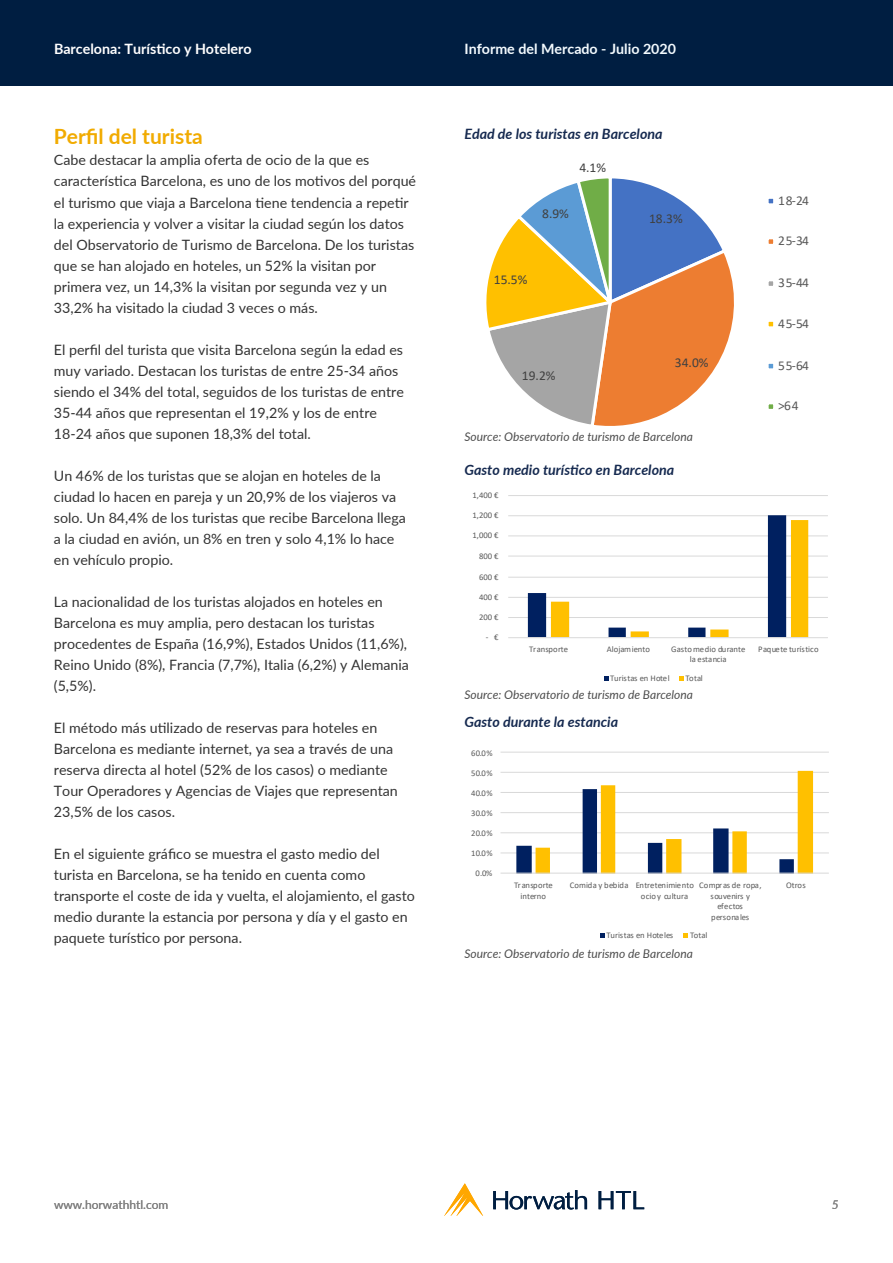
<style>
.page{position:relative;width:893px;height:1263px;background:#fff}
.page>*{position:absolute;margin:0;border:0;box-sizing:border-box;transform-origin:0 0}
.t1{font:700 21px "Lato";color:#f1ab00}
.t2{font:14.25px/21px "Lato";color:#333}
.t3{font:italic 700 14.25px "Lato";color:#162a50}
.t4{font:700 14.25px "Lato";color:#fff}
.t5{font:700 14.25px "Lato";color:#f3fafe}
.t6{font:13.5px "Calibri";color:#404040}
.t7{font:13.5px "Calibri";letter-spacing:.05em;color:#595959}
.t8{font:italic 12px "Lato";color:#4d4d4d}
.t9{font:12px "Lato";color:#808080}
.t10{font:italic 12px "Lato";color:#808080}
.t11{font:8.7px/10.5px "Calibri";color:#595959;text-align:center}
</style>
<div class="page">
<div style="left:0;top:0;width:893px;height:85px;background:#001e41"></div>
<svg style="left:444px;top:1183px;width:39px;height:32px"></svg>
<svg style="left:493px;top:1190px;width:94px;height:19px"></svg>
<svg style="left:599px;top:1191px;width:45px;height:18px"></svg>
<svg style="left:486px;top:178px;width:248px;height:248px"></svg>
<div style="left:767px;top:197px;width:8px;height:8px;background:#4472c4"></div>
<div style="left:766px;top:196px;width:10px;height:10px;border:3px solid #fff"></div>
<div style="left:767px;top:238px;width:8px;height:7px;background:#ed7d31"></div>
<div style="left:766px;top:236px;width:10px;height:11px;border:3px solid #fff"></div>
<div style="left:767px;top:280px;width:8px;height:7px;background:#a5a5a5"></div>
<div style="left:766px;top:278px;width:10px;height:11px;border:3px solid #fff"></div>
<div style="left:767px;top:320px;width:8px;height:8px;background:#ffc000"></div>
<div style="left:766px;top:319px;width:10px;height:10px;border:3px solid #fff"></div>
<div style="left:767px;top:362px;width:8px;height:8px;background:#5b9bd5"></div>
<div style="left:766px;top:361px;width:10px;height:10px;border:3px solid #fff"></div>
<div style="left:767px;top:403px;width:8px;height:7px;background:#70ad47"></div>
<div style="left:766px;top:401px;width:10px;height:11px;border:3px solid #fff"></div>
<hr style="left:508px;top:617px;width:320px;height:1px;background:#d9d9d9">
<hr style="left:508px;top:597px;width:320px;height:1px;background:#d9d9d9">
<hr style="left:508px;top:577px;width:320px;height:1px;background:#d9d9d9">
<hr style="left:508px;top:556px;width:320px;height:1px;background:#d9d9d9">
<hr style="left:508px;top:535px;width:320px;height:1px;background:#d9d9d9">
<hr style="left:508px;top:515px;width:320px;height:1px;background:#d9d9d9">
<hr style="left:508px;top:495px;width:320px;height:1px;background:#d9d9d9">
<svg style="left:528px;top:515px;width:280px;height:122px"></svg>
<hr style="left:508px;top:637px;width:320px;height:1px;background:#d9d9d9">
<svg style="left:604px;top:676px;width:4px;height:5px"></svg>
<svg style="left:679px;top:676px;width:4px;height:5px"></svg>
<hr style="left:500px;top:852px;width:329px;height:1px;background:#d9d9d9">
<hr style="left:500px;top:832px;width:329px;height:1px;background:#d9d9d9">
<hr style="left:500px;top:812px;width:329px;height:1px;background:#d9d9d9">
<hr style="left:500px;top:792px;width:329px;height:1px;background:#d9d9d9">
<hr style="left:500px;top:772px;width:329px;height:1px;background:#d9d9d9">
<hr style="left:500px;top:752px;width:329px;height:1px;background:#d9d9d9">
<svg style="left:516px;top:771px;width:297px;height:102px"></svg>
<hr style="left:500px;top:873px;width:329px;height:1px;background:#d9d9d9">
<svg style="left:600px;top:933px;width:5px;height:5px"></svg>
<svg style="left:683px;top:933px;width:5px;height:5px"></svg>
<p class="t4" style="left:54px;top:38px;width:199px">Barcelona: Turístico y Hotelero</p>
<p class="t5" style="left:464px;top:38px;width:213px">Informe del Mercado - Julio 2020</p>
<p class="t1" style="left:54px;top:121px;width:150px">Perfil del turista</p>
<p class="t2" style="left:54px;top:149px;width:364px">Cabe destacar la amplia oferta de ocio de la que es característica Barcelona, es uno de los motivos del porqué el turismo que viaja a Barcelona tiene tendencia a repetir</p>
<p class="t2" style="left:54px;top:212px;width:352px">la experiencia y volver a visitar la ciudad según los datos</p>
<p class="t2" style="left:54px;top:233px;width:362px">del Observatorio de Turismo de Barcelona. De los turistas que se han alojado en hoteles, un 52% la visitan por</p>
<p class="t2" style="left:54px;top:275px;width:335px">primera vez, un 14,3% la visitan por segunda vez y un<br>33,2% ha visitado la ciudad 3 veces o más.</p>
<p class="t2" style="left:54px;top:338px;width:352px">El perfil del turista que visita Barcelona según la edad es muy variado. Destacan los turistas de entre 25-34 años siendo el 34% del total, seguidos de los turistas de entre 35-44 años que representan el 19,2% y los de entre</p>
<p class="t2" style="left:54px;top:422px;width:258px">18-24 años que suponen 18,3% del total.</p>
<p class="t2" style="left:54px;top:464px;width:329px">Un 46% de los turistas que se alojan en hoteles de la</p>
<p class="t2" style="left:54px;top:485px;width:353px">ciudad lo hacen en pareja y un 20,9% de los viajeros va solo. Un 84,4% de los turistas que recibe Barcelona llega</p>
<p class="t2" style="left:54px;top:527px;width:342px">a la ciudad en avión, un 8% en tren y solo 4,1% lo hace</p>
<p class="t2" style="left:54px;top:548px;width:121px">en vehículo propio.</p>
<p class="t2" style="left:54px;top:590px;width:355px">La nacionalidad de los turistas alojados en hoteles en<br>Barcelona es muy amplia, pero destacan los turistas procedentes de España (16,9%), Estados Unidos (11,6%),</p>
<p class="t2" style="left:54px;top:653px;width:357px">Reino Unido (8%), Francia (7,7%), Italia (6,2%) y Alemania (5,5%).</p>
<p class="t2" style="left:54px;top:716px;width:341px">El método más utilizado de reservas para hoteles en<br>Barcelona es mediante internet, ya sea a través de una reserva directa al hotel (52% de los casos) o mediante</p>
<p class="t2" style="left:54px;top:779px;width:345px">Tour Operadores y Agencias de Viajes que representan<br>23,5% de los casos.</p>
<p class="t2" style="left:54px;top:842px;width:327px">En el siguiente gráfico se muestra el gasto medio del</p>
<p class="t2" style="left:54px;top:863px;width:362px">turista en Barcelona, se ha tenido en cuenta como transporte el coste de ida y vuelta, el alojamiento, el gasto medio durante la estancia por persona y día y el gasto en paquete turístico por persona.</p>
<p class="t3" style="left:464px;top:123px;width:200px">Edad de los turistas en Barcelona</p>
<p class="t6" style="left:579px;top:158px;width:28px">4.1%</p>
<p class="t6" style="left:542px;top:204px;width:28px">8.9%</p>
<p class="t6" style="left:494px;top:270px;width:35px">15.5%</p>
<p class="t6" style="left:522px;top:366px;width:35px">19.2%</p>
<p class="t6" style="left:649px;top:209px;width:35px">18.3%</p>
<p class="t6" style="left:675px;top:353px;width:35px">34.0%</p>
<p class="t8" style="left:464px;top:428px;width:230px">Source: Observatorio de turismo de Barcelona</p>
<p class="t3" style="left:464px;top:459px;width:211px">Gasto medio turístico en Barcelona</p>
<p class="t11" style="left:473px;top:490px;width:28px">1,400 €</p>
<p class="t11" style="left:473px;top:510px;width:28px">1,200 €</p>
<p class="t11" style="left:473px;top:530px;width:28px">1,000 €</p>
<p class="t11" style="left:479px;top:551px;width:21px">800 €</p>
<p class="t11" style="left:479px;top:571px;width:21px">600 €</p>
<p class="t11" style="left:479px;top:591px;width:21px">400 €</p>
<p class="t11" style="left:479px;top:611px;width:21px">200 €</p>
<p class="t11" style="left:486px;top:632px;width:14px">- €</p>
<p class="t7" style="left:778px;top:191px;width:32px">18-24</p>
<p class="t7" style="left:778px;top:231px;width:32px">25-34</p>
<p class="t7" style="left:778px;top:273px;width:32px">35-44</p>
<p class="t7" style="left:778px;top:314px;width:32px">45-54</p>
<p class="t7" style="left:778px;top:356px;width:32px">55-64</p>
<p class="t7" style="left:778px;top:396px;width:22px">&gt;64</p>
<p class="t11" style="left:529px;top:643px;width:40px">Transporte</p>
<p class="t11" style="left:607px;top:643px;width:44px">Alojamiento</p>
<p class="t11" style="left:671px;top:643px;width:76px">Gasto medio durante la estancia</p>
<p class="t11" style="left:758px;top:643px;width:62px">Paquete turístico</p>
<p class="t11" style="left:610px;top:673px;width:61px">Turistas en Hotel</p>
<p class="t11" style="left:685px;top:673px;width:19px">Total</p>
<p class="t8" style="left:464px;top:686px;width:230px">Source: Observatorio de turismo de Barcelona</p>
<p class="t3" style="left:464px;top:711px;width:155px">Gasto durante la estancia</p>
<p class="t11" style="left:471px;top:747px;width:23px">60.0%</p>
<p class="t11" style="left:471px;top:767px;width:23px">50.0%</p>
<p class="t11" style="left:471px;top:787px;width:23px">40.0%</p>
<p class="t11" style="left:471px;top:808px;width:23px">30.0%</p>
<p class="t11" style="left:471px;top:828px;width:23px">20.0%</p>
<p class="t11" style="left:471px;top:848px;width:23px">10.0%</p>
<p class="t11" style="left:475px;top:868px;width:18px">0.0%</p>
<p class="t11" style="left:514px;top:880px;width:40px">Transporte interno</p>
<p class="t11" style="left:641px;top:880px;width:55px;text-align:left;text-indent:-71px">Comida y bebida Entretenimiento ocio y cultura</p>
<p class="t11" style="left:699px;top:880px;width:64px">Compras de ropa, souvenirs y efectos personales</p>
<p class="t11" style="left:786px;top:880px;width:21px">Otros</p>
<p class="t11" style="left:606px;top:929px;width:68px">Turistas en Hoteles</p>
<p class="t11" style="left:690px;top:929px;width:19px">Total</p>
<p class="t8" style="left:464px;top:945px;width:230px">Source: Observatorio de turismo de Barcelona</p>
<p class="t9" style="left:54px;top:1196px;width:116px">www.horwathhtl.com</p>
<p class="t10" style="left:832px;top:1196px;width:8px">5</p>
</div>
